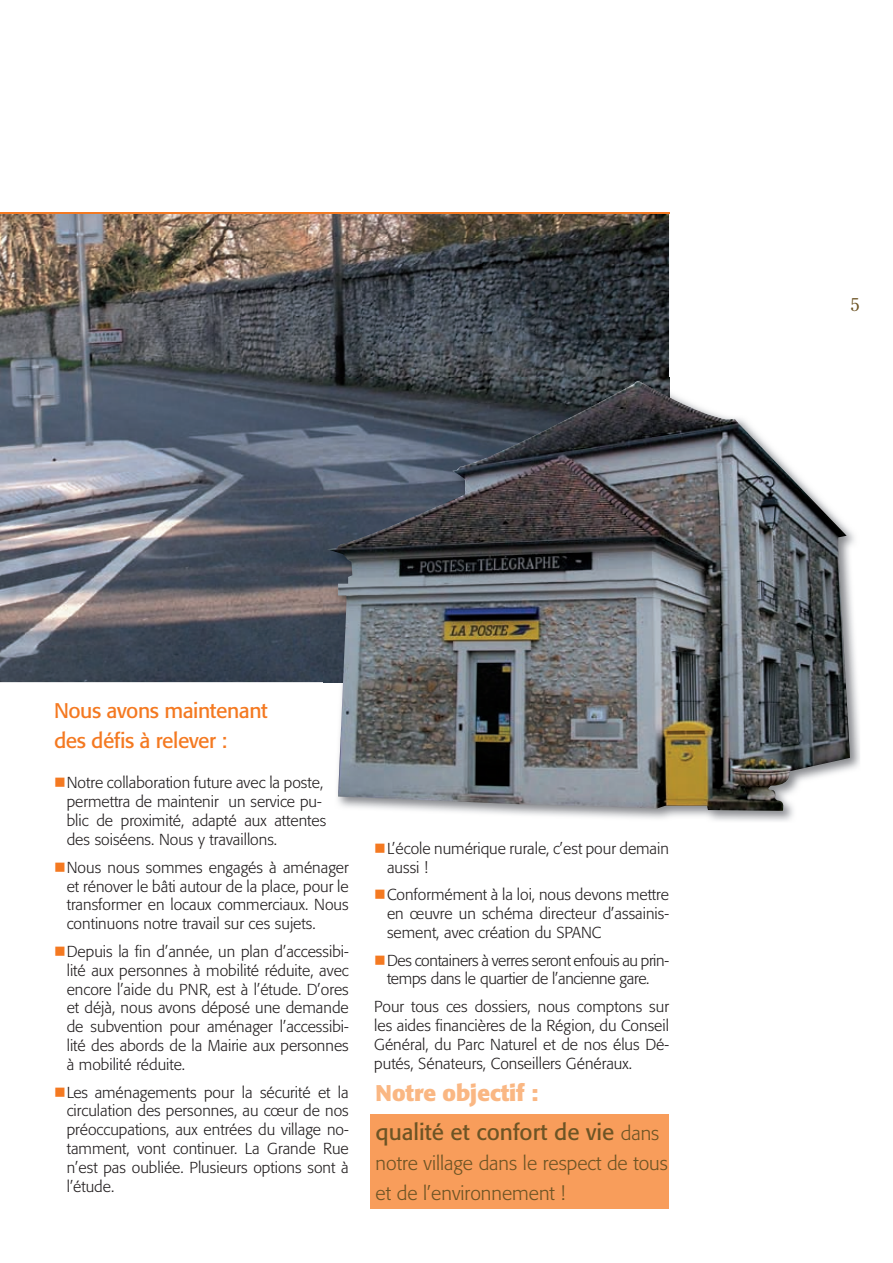
<style>
.page{position:relative;width:893px;height:1263px;background:#fff}
.page>*{position:absolute;margin:0;border:0;box-sizing:border-box;transform-origin:0 0}
.t1{font:22.5px/38.5px "Formata";color:#6d5425}
.t2{font:21px/30px "Formata";letter-spacing:-.02em;color:#f47921}
.t3{font:300 19.5px/30px "Formata";color:#6d5425}
.t4{font:18px "Century Old Style Std";color:#6d5425}
.t5{font:300 15.75px/18.9px "Formata";color:#231f20;text-align:justify}
.t6{font:300 15.75px/18.9px "Formata";letter-spacing:-.02em;color:#231f20;text-align:center}
.s1{color:#f47921}
.s2{font-weight:700;color:#fab783}
.s3{font-weight:300;font-size:19.5px}
</style>
<div class="page">
<div style="left:371px;top:1114px;width:298px;height:95px;background:#f89d5b"></div>
<img style="left:0;top:214px;width:669px;height:468px">
<img style="left:323px;top:377px;width:537px;height:444px">
<svg style="left:323px;top:776px;width:1px;height:16px"></svg>
<svg style="left:323px;top:814px;width:3px;height:8px"></svg>
<img style="left:323px;top:377px;width:346px;height:305px">
<img style="left:327px;top:381px;width:523px;height:430px">
<hr style="left:0;top:213px;width:669px;height:1px;background:#f47921">
<h2 class="t2" style="left:54px;top:696px;width:215px">Nous avons maintenant des défis à relever :</h2>
<p class="t5" style="left:67px;top:774px;width:261px;text-align:left;text-indent:-13px"><span class="s1">■</span>Notre collaboration future avec la poste, permettra de maintenir un service pu&shy;blic de proximité, adapté aux attentes des soiséens. Nous y travaillons.</p>
<p class="t5" style="left:67px;top:858px;width:284px;text-indent:-13px"><span class="s1">■</span>Nous nous sommes engagés à aménager et rénover le bâti autour de la place, pour le transformer en locaux commerciaux. Nous continuons notre travail sur ces sujets.</p>
<p class="t5" style="left:67px;top:942px;width:284px;text-indent:-13px"><span class="s1">■</span>Depuis la fin d’année, un plan d’accessibi&shy;lité aux personnes à mobilité réduite, avec encore l’aide du PNR, est à l’étude. D’ores et déjà, nous avons déposé une demande de subvention pour aménager l’accessibi&shy;lité des abords de la Mairie aux personnes à mobilité réduite.</p>
<p class="t5" style="left:67px;top:1083px;width:283px;text-indent:-13px"><span class="s1">■</span>Les aménagements pour la sécurité et la circulation des personnes, au cœur de nos préoccupations, aux entrées du village no&shy;tamment, vont continuer. La Grande Rue n’est pas oubliée. Plusieurs options sont à l’étude.</p>
<p class="t5" style="left:387px;top:839px;width:283px;text-indent:-13px"><span class="s1">■</span>L’école numérique rurale, c’est pour demain aussi !</p>
<p class="t5" style="left:387px;top:885px;width:283px;text-indent:-13px"><span class="s1">■</span>Conformément à la loi, nous devons mettre en œuvre un schéma directeur d’assainis&shy;sement, avec création du SPANC</p>
<p class="t6" style="left:374px;top:951px;width:296px"><span class="s1">■</span>Des containers à verres seront enfouis au prin&shy;temps dans le quartier de l’ancienne gare.</p>
<p class="t5" style="left:374px;top:997px;width:296px">Pour tous ces dossiers, nous comptons sur les aides financières de la Région, du Conseil Général, du Parc Naturel et de nos élus Dé&shy;putés, Sénateurs, Conseillers Généraux.</p>
<h1 class="t1" style="left:376px;top:1074px;width:285px"><span class="s2">Notre objectif :<br></span>qualité et confort de vie <span class="s3">dans</span></h1>
<p class="t3" style="left:376px;top:1148px;width:294px">notre village dans le respect de tous et de l’environnement !</p>
<p class="t4" style="left:850px;top:293px;width:10px">5</p>
</div>
